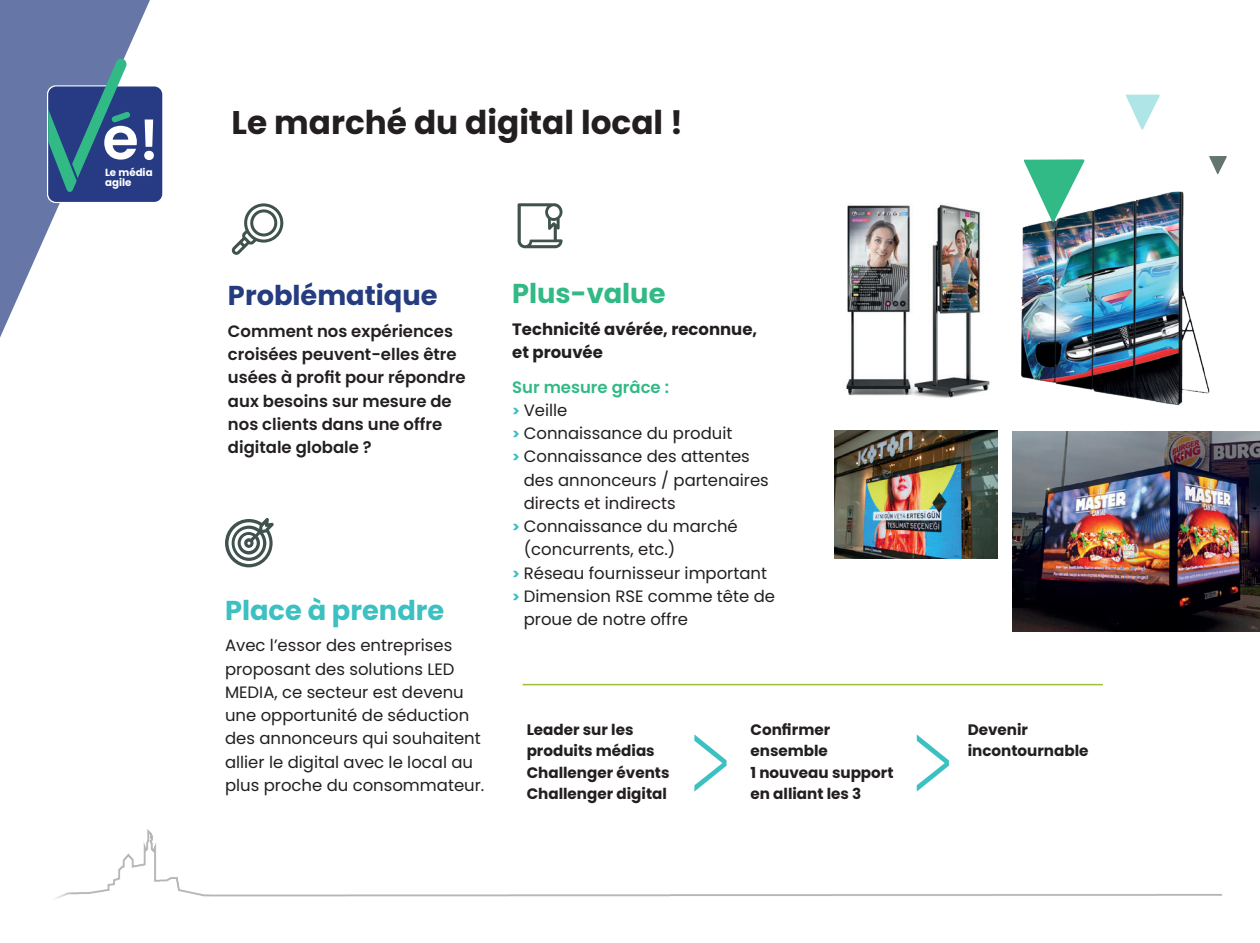
<style>
.page{position:relative;width:1260px;height:943px;background:#fff}
.page>*{position:absolute;margin:0;border:0;box-sizing:border-box;transform-origin:0 0}
.t1{font:112.7px "Minion Pro";color:#3cc0c2;scale:.66 1}
.t2{font:700 32.73px "Poppins";color:#231f20}
.t3{font:700 27.3px "Poppins";color:#253c80}
.t4{font:700 27.3px "Poppins";color:#3cc0c2}
.t5{font:700 27.3px "Poppins";color:#31b986}
.t6{font:16.45px/23.3px "Poppins";color:#231f20}
.t7{font:600 16.45px/23.3px "Poppins";color:#231f20}
.t8{font:700 16.45px/23.3px "Poppins";color:#231f20}
.t9{font:600 16.45px "Poppins";color:#31b986}
.t10{font:700 15.22px/21.3px "Poppins";color:#231f20}
.t11{font:700 10.33px/10.5px "Poppins";color:#fff}
.s1{font-weight:700;font-size:14.35px;color:#3cc0c2}
</style>
<div class="page">
<svg style="left:0;top:0;width:150px;height:338px;fill:#6676a6"></svg>
<div style="left:47px;top:85px;width:116px;height:118px;border:2px solid #fff;border-radius:8px"></div>
<div style="left:48px;top:86px;width:114px;height:116px;background:#273a84;border-radius:8px"></div>
<svg style="left:144px;top:119px;width:10px;height:41px"></svg>
<svg style="left:48px;top:56px;width:89px;height:137px"></svg>
<img style="left:55px;top:829px;width:1167px;height:70px">
<svg style="left:232px;top:203px;width:51px;height:52px"></svg>
<svg style="left:518px;top:203px;width:45px;height:45px"></svg>
<svg style="left:225px;top:518px;width:49px;height:49px"></svg>
<hr style="left:523px;top:684px;width:580px;height:1px;background:#9ac23b">
<img style="left:846px;top:205px;width:144px;height:193px">
<img style="left:1021px;top:191px;width:189px;height:214px">
<img style="left:835px;top:430px;width:162px;height:128px">
<svg style="left:1024px;top:159px;width:61px;height:74px"></svg>
<svg style="left:1126px;top:94px;width:34px;height:36px"></svg>
<svg style="left:1209px;top:156px;width:18px;height:18px"></svg>
<img style="left:1013px;top:431px;width:247px;height:200px">
<p class="t11" style="left:105px;top:167px;width:49px">Le média agile</p>
<h2 class="t2" style="left:231px;top:104px;width:453px">Le marché du digital local !</h2>
<h3 class="t3" style="left:228px;top:280px;width:211px">Problématique</h3>
<p class="t7" style="left:228px;top:319px;width:239px">Comment nos expériences croisées peuvent-elles être usées à profit pour répondre aux besoins sur mesure de nos clients dans une offre digitale globale ?</p>
<h3 class="t4" style="left:225px;top:594px;width:221px">Place à prendre</h3>
<p class="t6" style="left:225px;top:634px;width:261px">Avec l’essor des entreprises proposant des solutions LED<br>MEDIA, ce secteur est devenu une opportunité de séduction des annonceurs qui souhaitent allier le digital avec le local au plus proche du consommateur.</p>
<h3 class="t5" style="left:512px;top:278px;width:155px">Plus-value</h3>
<p class="t8" style="left:512px;top:318px;width:247px">Technicité avérée, reconnue, et prouvée</p>
<p class="t9" style="left:512px;top:377px;width:158px">Sur mesure grâce :</p>
<p class="t6" style="left:512px;top:398px;width:57px"><span class="s1">&gt;</span> Veille</p>
<p class="t6" style="left:512px;top:422px;width:222px"><span class="s1">&gt;</span> Connaissance du produit</p>
<p class="t6" style="left:512px;top:445px;width:239px"><span class="s1">&gt;</span> Connaissance des attentes</p>
<p class="t6" style="left:524px;top:468px;width:247px">des annonceurs / partenaires</p>
<p class="t6" style="left:524px;top:491px;width:153px">directs et indirects</p>
<p class="t6" style="left:512px;top:515px;width:227px"><span class="s1">&gt;</span> Connaissance du marché</p>
<p class="t6" style="left:524px;top:538px;width:153px">(concurrents, etc.)</p>
<p class="t6" style="left:512px;top:561px;width:256px"><span class="s1">&gt;</span> Réseau fournisseur important</p>
<p class="t6" style="left:512px;top:584px;width:264px"><span class="s1">&gt;</span> Dimension RSE comme tête de</p>
<p class="t6" style="left:524px;top:608px;width:166px">proue de notre offre</p>
<p class="t10" style="left:527px;top:719px;width:144px">Leader sur les produits médias<br>Challenger évents<br>Challenger digital</p>
<p class="t10" style="left:751px;top:719px;width:145px">Confirmer ensemble<br>1 nouveau support en alliant les 3</p>
<p class="t10" style="left:968px;top:719px;width:122px">Devenir incontournable</p>
<h1 class="t1" style="left:690px;top:680px;width:401px">&gt; &gt;</h1>
</div>
